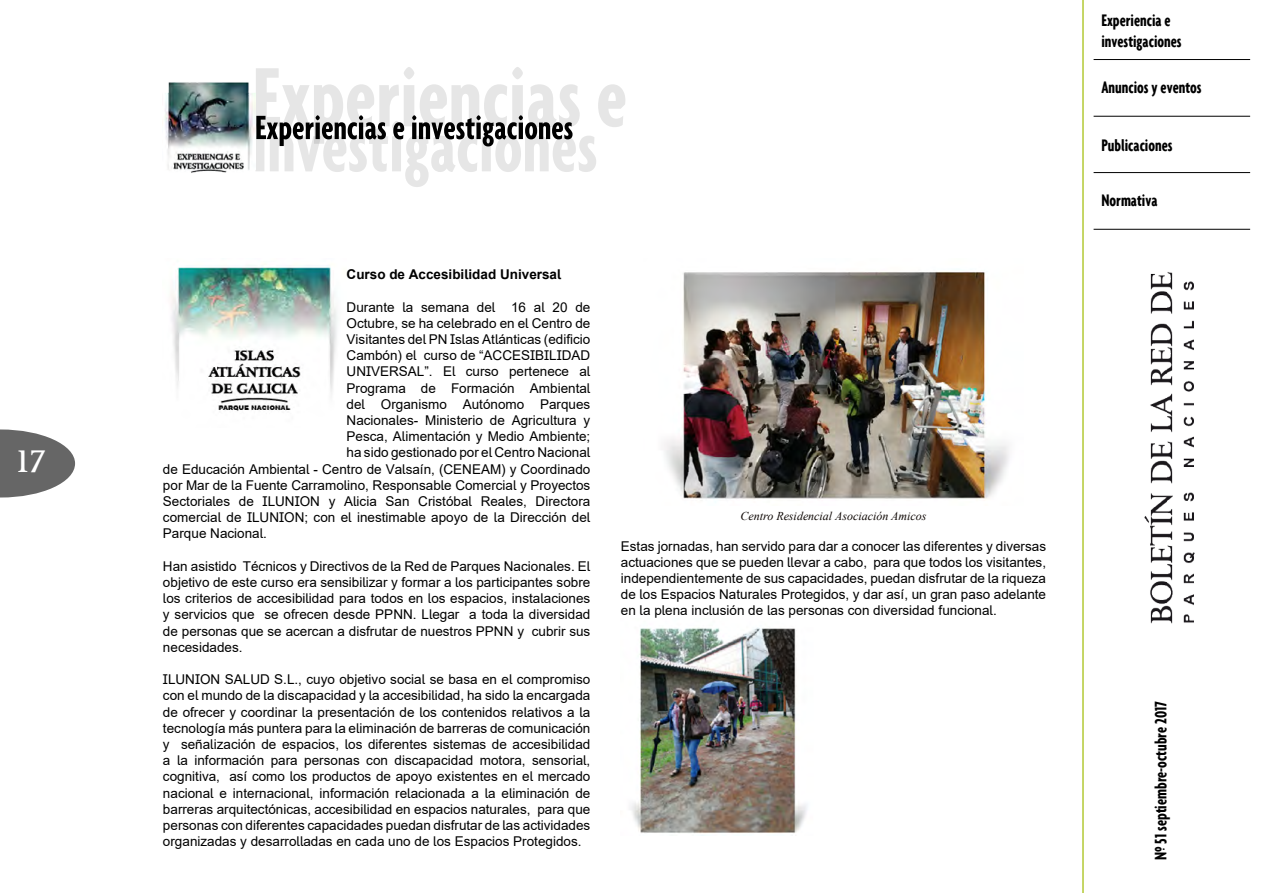
<style>
.page{position:relative;width:1263px;height:893px;background:#fff}
.page>*{position:absolute;margin:0;border:0;box-sizing:border-box;transform-origin:0 0}
.t1{font:30px "Palermo";color:#fff}
.t2{font:700 extra-condensed 18px/21.6px "Agenda";color:#000}
.t3{font:13.5px/16.2px "Arial";color:#000;text-align:justify}
.t4{font:700 13.5px "Arial";color:#000}
.t5{font:italic 12px "Times New Roman";color:#100906}
</style>
<div class="page">
<svg style="left:0;top:429px;width:75px;height:68px"></svg>
<img style="left:1126px;top:115px;width:83px;height:509px">
<hr style="left:1082px;top:0;width:2px;height:893px;background:#b3c935">
<hr style="left:1093px;top:59px;width:157px;height:1px;background:#000">
<hr style="left:1093px;top:172px;width:157px;height:1px;background:#000">
<hr style="left:1093px;top:116px;width:157px;height:1px;background:#000">
<hr style="left:1093px;top:229px;width:157px;height:1px;background:#000">
<svg style="left:255px;top:67px;width:370px;height:120px"></svg>
<img style="left:165px;top:82px;width:90px;height:91px">
<img style="left:171px;top:265px;width:167px;height:146px">
<img style="left:664px;top:271px;width:345px;height:228px">
<img style="left:630px;top:627px;width:177px;height:206px">
<h1 class="t1" style="left:14px;top:444px;width:34px">17</h1>
<p class="t4" style="left:347px;top:265px;width:216px">Curso de Accesibilidad Universal</p>
<p class="t3" style="left:347px;top:299px;width:245px">Durante la semana del 16 al 20 de</p>
<p class="t3" style="left:347px;top:315px;width:245px">Octubre, se ha celebrado en el Centro de</p>
<p class="t3" style="left:347px;top:331px;width:245px">Visitantes del PN Islas Atlánticas (edificio</p>
<p class="t3" style="left:347px;top:347px;width:245px">Cambón) el curso de “ACCESIBILIDAD</p>
<p class="t3" style="left:347px;top:363px;width:245px">UNIVERSAL”. El curso pertenece al</p>
<p class="t3" style="left:347px;top:380px;width:245px">Programa de Formación Ambiental</p>
<p class="t3" style="left:347px;top:396px;width:245px">del Organismo Autónomo Parques</p>
<p class="t3" style="left:347px;top:412px;width:245px">Nacionales- Ministerio de Agricultura y</p>
<p class="t3" style="left:347px;top:428px;width:245px">Pesca, Alimentación y Medio Ambiente;</p>
<p class="t3" style="left:347px;top:444px;width:245px">ha sido gestionado por el Centro Nacional</p>
<p class="t3" style="left:163px;top:461px;width:429px">de Educación Ambiental - Centro de Valsaín, (CENEAM) y Coordinado</p>
<p class="t3" style="left:163px;top:477px;width:429px">por Mar de la Fuente Carramolino, Responsable Comercial y Proyectos</p>
<p class="t3" style="left:163px;top:493px;width:429px">Sectoriales de ILUNION y Alicia San Cristóbal Reales, Directora</p>
<p class="t3" style="left:163px;top:509px;width:428px">comercial de ILUNION; con el inestimable apoyo de la Dirección del</p>
<p class="t3" style="left:163px;top:525px;width:105px">Parque Nacional.</p>
<p class="t3" style="left:163px;top:558px;width:429px">Han asistido Técnicos y Directivos de la Red de Parques Nacionales. El objetivo de este curso era sensibilizar y formar a los participantes sobre los criterios de accesibilidad para todos en los espacios, instalaciones y servicios que se ofrecen desde PPNN. Llegar a toda la diversidad de personas que se acercan a disfrutar de nuestros PPNN y cubrir sus necesidades.</p>
<p class="t3" style="left:163px;top:671px;width:429px">ILUNION SALUD S.L., cuyo objetivo social se basa en el compromiso con el mundo de la discapacidad y la accesibilidad, ha sido la encargada de ofrecer y coordinar la presentación de los contenidos relativos a la tecnología más puntera para la eliminación de barreras de comunicación y señalización de espacios, los diferentes sistemas de accesibilidad a la información para personas con discapacidad motora, sensorial, cognitiva, así como los productos de apoyo existentes en el mercado nacional e internacional, información relacionada a la eliminación de barreras arquitectónicas, accesibilidad en espacios naturales, para que personas con diferentes capacidades puedan disfrutar de las actividades organizadas y desarrolladas en cada uno de los Espacios Protegidos.</p>
<p class="t5" style="left:740px;top:508px;width:188px">Centro Residencial Asociación Amicos</p>
<p class="t3" style="left:621px;top:538px;width:427px">Estas jornadas, han servido para dar a conocer las diferentes y diversas actuaciones que se pueden llevar a cabo, para que todos los visitantes, independientemente de sus capacidades, puedan disfrutar de la riqueza de los Espacios Naturales Protegidos, y dar así, un gran paso adelante en la plena inclusión de las personas con diversidad funcional.</p>
<h2 class="t2" style="left:1101px;top:9px;width:82px">Experiencia e investigaciones</h2>
<h2 class="t2" style="left:1101px;top:76px;width:102px">Anuncios y eventos</h2>
<h2 class="t2" style="left:1101px;top:134px;width:73px">Publicaciones</h2>
<h2 class="t2" style="left:1101px;top:189px;width:58px">Normativa</h2>
<h2 class="t2" style="left:1149px;top:860px;width:161px;rotate:-90deg">Nº 51 septiembre-octubre 2017</h2>
</div>
